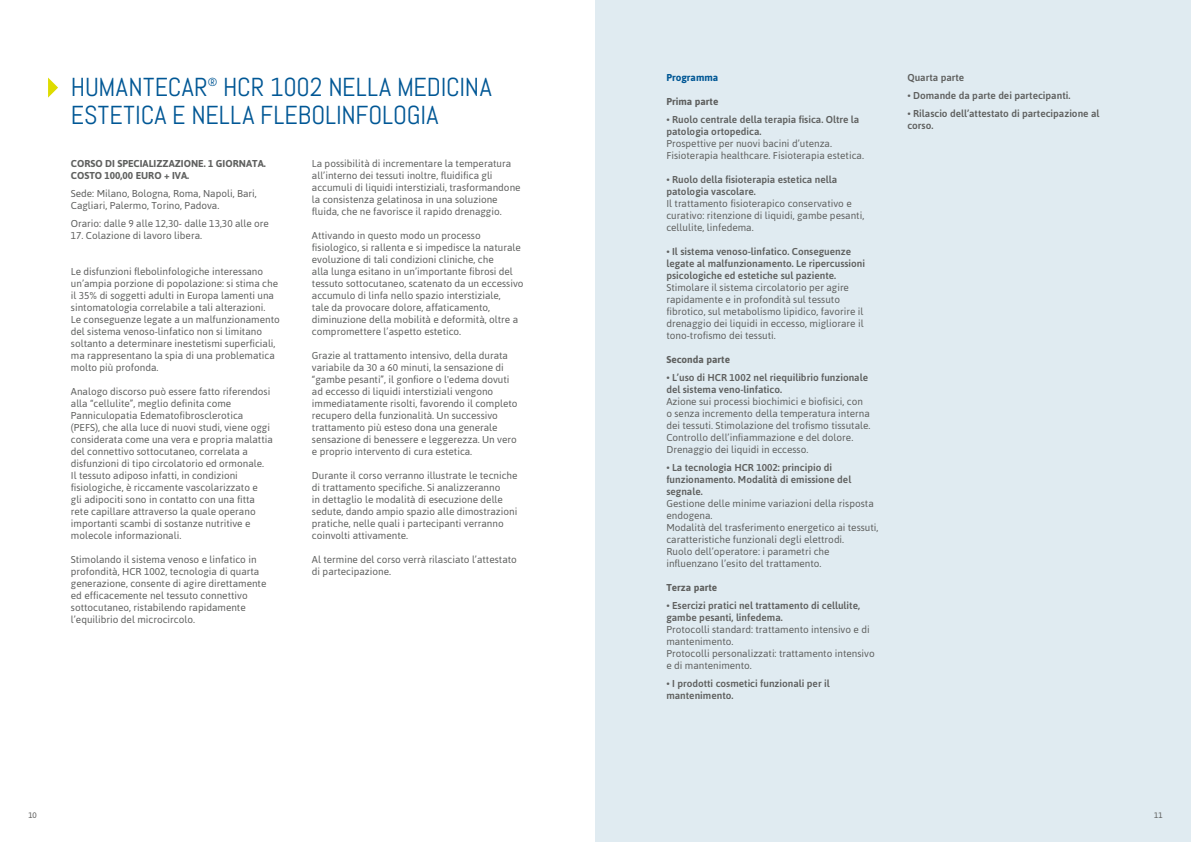
<style>
.page{position:relative;width:1191px;height:842px;background:#fff}
.page>*{position:absolute;margin:0;border:0;box-sizing:border-box;transform-origin:0 0}
.t1{font:26px/28px "Abel";color:#005795}
.t2{font:11.7px "Abel";color:#005795}
.t3{font:10px/12px "Asap";color:#5f605f}
.t4{font:500 10px/12px "Asap";color:#5f605f}
.t5{font:700 10px/12px "Asap";color:#5f605f}
.t6{font:700 10px "Asap";color:#005795}
.t7{font:8px "Asap";color:#575756}
.s1{font-weight:400}
</style>
<div class="page">
<div style="left:595px;top:0;width:596px;height:842px;background:#e0ebf1"></div>
<svg style="left:48px;top:78px;width:10px;height:20px"></svg>
<h1 class="t1" style="left:71px;top:73px;width:138px">HUMANTECAR</h1>
<p class="t2" style="left:208px;top:74px;width:11px">®</p>
<h1 class="t1" style="left:71px;top:73px;width:422px;text-indent:152px">HCR 1002 NELLA MEDICINA<br>ESTETICA E NELLA FLEBOLINFOLOGIA</h1>
<p class="t5" style="left:71px;top:157px;width:196px">CORSO DI SPECIALIZZAZIONE. 1 GIORNATA.<br>COSTO 100,00 EURO + IVA.</p>
<p class="t3" style="left:71px;top:187px;width:187px">Sede: Milano, Bologna, Roma, Napoli, Bari,<br>Cagliari, Palermo, Torino, Padova.</p>
<p class="t3" style="left:71px;top:217px;width:200px">Orario: dalle 9 alle 12,30- dalle 13,30 alle ore</p>
<p class="t3" style="left:71px;top:229px;width:133px">17. Colazione di lavoro libera.</p>
<p class="t3" style="left:71px;top:265px;width:210px">Le disfunzioni flebolinfologiche interessano un’ampia porzione di popolazione: si stima che il 35% di soggetti adulti in Europa lamenti una sintomatologia correlabile a tali alterazioni.<br>Le conseguenze legate a un malfunzionamento del sistema venoso-linfatico non si limitano soltanto a determinare inestetismi superficiali, ma rappresentano la spia di una problematica molto più profonda.</p>
<p class="t3" style="left:71px;top:385px;width:203px">Analogo discorso può essere fatto riferendosi alla “cellulite”, meglio definita come Panniculopatia Edematofibrosclerotica (PEFS), che alla luce di nuovi studi, viene oggi considerata come una vera e propria malattia del connettivo sottocutaneo, correlata a disfunzioni di tipo circolatorio ed ormonale.<br>Il tessuto adiposo infatti, in condizioni fisiologiche, è riccamente vascolarizzato e<br>gli adipociti sono in contatto con una fitta rete capillare attraverso la quale operano importanti scambi di sostanze nutritive e molecole informazionali.</p>
<p class="t3" style="left:71px;top:553px;width:197px">Stimolando il sistema venoso e linfatico in profondità, HCR 1002, tecnologia di quarta generazione, consente di agire direttamente ed efficacemente nel tessuto connettivo sottocutaneo, ristabilendo rapidamente l’equilibrio del microcircolo.</p>
<p class="t3" style="left:312px;top:157px;width:210px">La possibilità di incrementare la temperatura all’interno dei tessuti inoltre, fluidifica gli accumuli di liquidi interstiziali, trasformandone la consistenza gelatinosa in una soluzione fluida, che ne favorisce il rapido drenaggio.</p>
<p class="t3" style="left:312px;top:229px;width:213px">Attivando in questo modo un processo fisiologico, si rallenta e si impedisce la naturale evoluzione di tali condizioni cliniche, che<br>alla lunga esitano in un’importante fibrosi del tessuto sottocutaneo, scatenato da un eccessivo accumulo di linfa nello spazio interstiziale,<br>tale da provocare dolore, affaticamento, diminuzione della mobilità e deformità, oltre a compromettere l’aspetto estetico.</p>
<p class="t3" style="left:312px;top:349px;width:207px">Grazie al trattamento intensivo, della durata variabile da 30 a 60 minuti, la sensazione di “gambe pesanti”, il gonfiore o l'edema dovuti ad eccesso di liquidi interstiziali vengono immediatamente risolti, favorendo il completo recupero della funzionalità. Un successivo trattamento più esteso dona una generale sensazione di benessere e leggerezza. Un vero e proprio intervento di cura estetica.</p>
<p class="t3" style="left:312px;top:469px;width:207px">Durante il corso verranno illustrate le tecniche di trattamento specifiche. Si analizzeranno<br>in dettaglio le modalità di esecuzione delle sedute, dando ampio spazio alle dimostrazioni pratiche, nelle quali i partecipanti verranno coinvolti attivamente.</p>
<p class="t3" style="left:312px;top:553px;width:206px">Al termine del corso verrà rilasciato l’attestato di partecipazione.</p>
<p class="t6" style="left:666px;top:71px;width:54px">Programma</p>
<p class="t5" style="left:666px;top:95px;width:53px">Prima parte</p>
<p class="t4" style="left:666px;top:113px;width:194px"><span class="s1">•</span> Ruolo centrale della terapia fisica. Oltre la patologia ortopedica.</p>
<p class="t3" style="left:666px;top:137px;width:199px">Prospettive per nuovi bacini d’utenza.<br>Fisioterapia healthcare. Fisioterapia estetica.</p>
<p class="t4" style="left:666px;top:173px;width:172px"><span class="s1">•</span> Ruolo della fisioterapia estetica nella patologia vascolare.</p>
<p class="t3" style="left:666px;top:197px;width:199px">Il trattamento fisioterapico conservativo e curativo: ritenzione di liquidi, gambe pesanti, cellulite, linfedema.</p>
<p class="t4" style="left:666px;top:245px;width:200px"><span class="s1">•</span> Il sistema venoso-linfatico. Conseguenze legate al malfunzionamento. Le ripercussioni psicologiche ed estetiche sul paziente.</p>
<p class="t3" style="left:666px;top:281px;width:199px">Stimolare il sistema circolatorio per agire rapidamente e in profondità sul tessuto fibrotico, sul metabolismo lipidico, favorire il drenaggio dei liquidi in eccesso, migliorare il tono-trofismo dei tessuti.</p>
<p class="t5" style="left:666px;top:353px;width:65px">Seconda parte</p>
<p class="t4" style="left:666px;top:371px;width:203px"><span class="s1">•</span> L’uso di HCR 1002 nel riequilibrio funzionale del sistema veno-linfatico.</p>
<p class="t3" style="left:666px;top:395px;width:206px">Azione sui processi biochimici e biofisici, con o senza incremento della temperatura interna dei tessuti. Stimolazione del trofismo tissutale.<br>Controllo dell’infiammazione e del dolore.<br>Drenaggio dei liquidi in eccesso.</p>
<p class="t4" style="left:666px;top:461px;width:186px"><span class="s1">•</span> La tecnologia HCR 1002: principio di funzionamento. Modalità di emissione del segnale.</p>
<p class="t3" style="left:666px;top:497px;width:214px">Gestione delle minime variazioni della risposta endogena.<br>Modalità del trasferimento energetico ai tessuti, caratteristiche funzionali degli elettrodi.<br>Ruolo dell’operatore: i parametri che influenzano l’esito del trattamento.</p>
<p class="t5" style="left:666px;top:581px;width:52px">Terza parte</p>
<p class="t4" style="left:666px;top:599px;width:195px"><span class="s1">•</span> Esercizi pratici nel trattamento di cellulite, gambe pesanti, linfedema.</p>
<p class="t3" style="left:666px;top:623px;width:210px">Protocolli standard: trattamento intensivo e di mantenimento.<br>Protocolli personalizzati: trattamento intensivo e di mantenimento.</p>
<p class="t4" style="left:666px;top:677px;width:165px"><span class="s1">•</span> I prodotti cosmetici funzionali per il mantenimento.</p>
<p class="t4" style="left:907px;top:71px;width:58px">Quarta parte</p>
<p class="t4" style="left:907px;top:89px;width:164px"><span class="s1">•</span> Domande da parte dei partecipanti.</p>
<p class="t4" style="left:907px;top:107px;width:193px"><span class="s1">•</span> Rilascio dell’attestato di partecipazione al corso.</p>
<p class="t7" style="left:28px;top:810px;width:10px">10</p>
<p class="t7" style="left:1154px;top:810px;width:10px">11</p>
</div>
